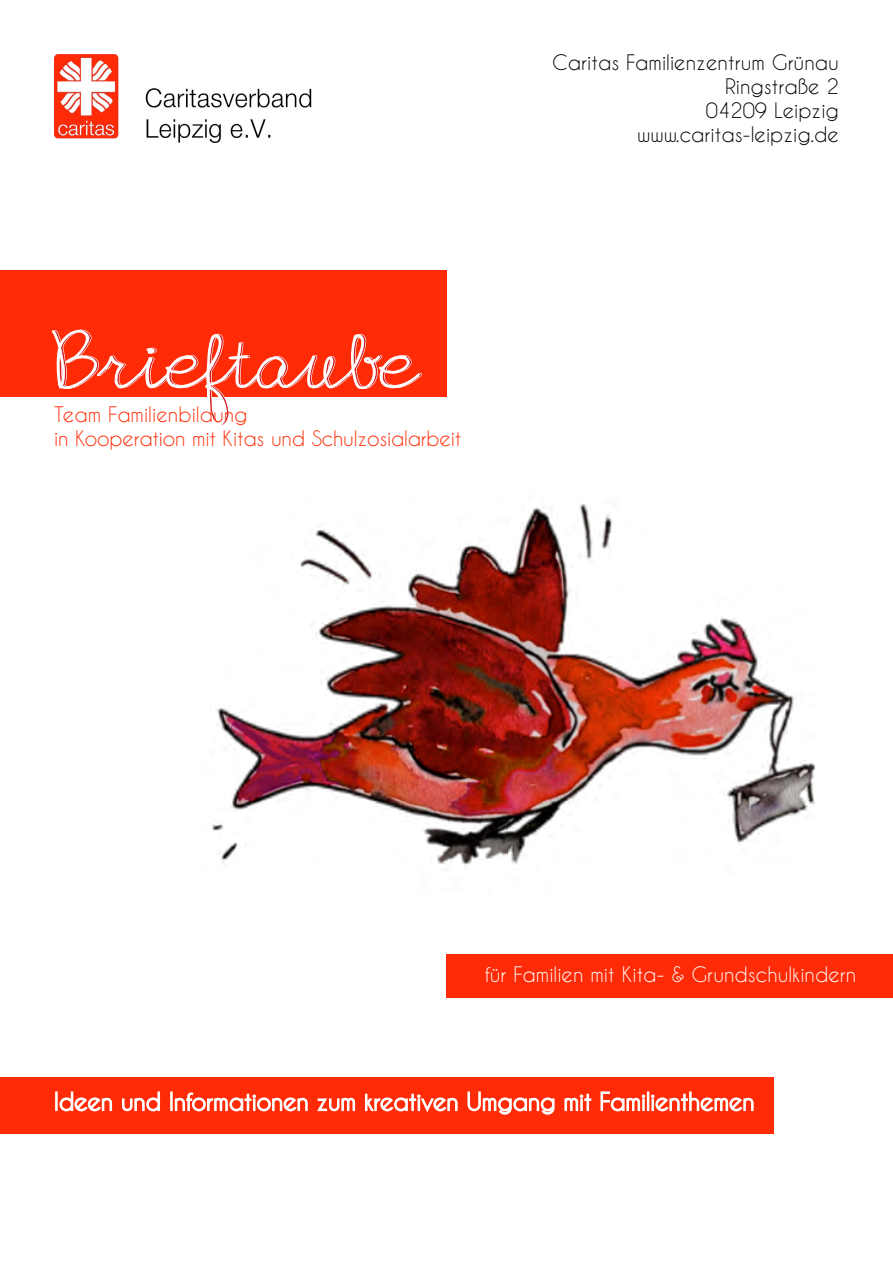
<style>
.page{position:relative;width:893px;height:1263px;background:#fff}
.page>*{position:absolute;margin:0;border:0;box-sizing:border-box;transform-origin:0 0}
.t1{font:72.45px "English Essay";color:#d2232a}
.t2{font:20.1px/24px "Caviar Dreams";color:#000;text-align:right}
.t3{font:20.1px/24px "Caviar Dreams";letter-spacing:-.01em;color:#ff2b06}
.t4{font:20.1px "Caviar Dreams";color:#fff}
</style>
<div class="page">
<img style="left:54px;top:54px;width:258px;height:89px">
<div style="left:0;top:270px;width:446px;height:126px;background:#ff2b06"></div>
<svg style="left:51px;top:329px;width:371px;height:68px"></svg>
<img style="left:212px;top:504px;width:604px;height:366px">
<div style="left:0;top:1077px;width:774px;height:56px;background:#ff2b06"></div>
<div style="left:446px;top:955px;width:447px;height:43px;background:#ff2b06"></div>
<div style="left:55px;top:1091px;width:3px;height:20px;border:2px solid #fff"></div>
<svg style="left:59px;top:1091px;width:54px;height:21px"></svg>
<svg style="left:122px;top:1091px;width:38px;height:21px"></svg>
<div style="left:170px;top:1091px;width:3px;height:20px;border:2px solid #fff"></div>
<svg style="left:174px;top:1092px;width:134px;height:20px"></svg>
<svg style="left:317px;top:1097px;width:39px;height:15px"></svg>
<svg style="left:365px;top:1093px;width:93px;height:20px"></svg>
<svg style="left:467px;top:1091px;width:88px;height:24px"></svg>
<svg style="left:564px;top:1093px;width:28px;height:19px"></svg>
<svg style="left:600px;top:1091px;width:154px;height:21px"></svg>
<h1 class="t1" style="left:56px;top:320px;width:366px">Brieftaube</h1>
<p class="t3" style="left:54px;top:402px;width:409px">Team Familienbildung<br>in Kooperation mit Kitas und Schulzosialarbeit</p>
<p class="t2" style="left:552px;top:50px;width:288px">Caritas Familienzentrum Grünau<br>Ringstraße 2<br>04209 Leipzig www.caritas-leipzig.de</p>
<p class="t4" style="left:485px;top:963px;width:373px">für Familien mit Kita- &amp; Grundschulkindern</p>
</div>
